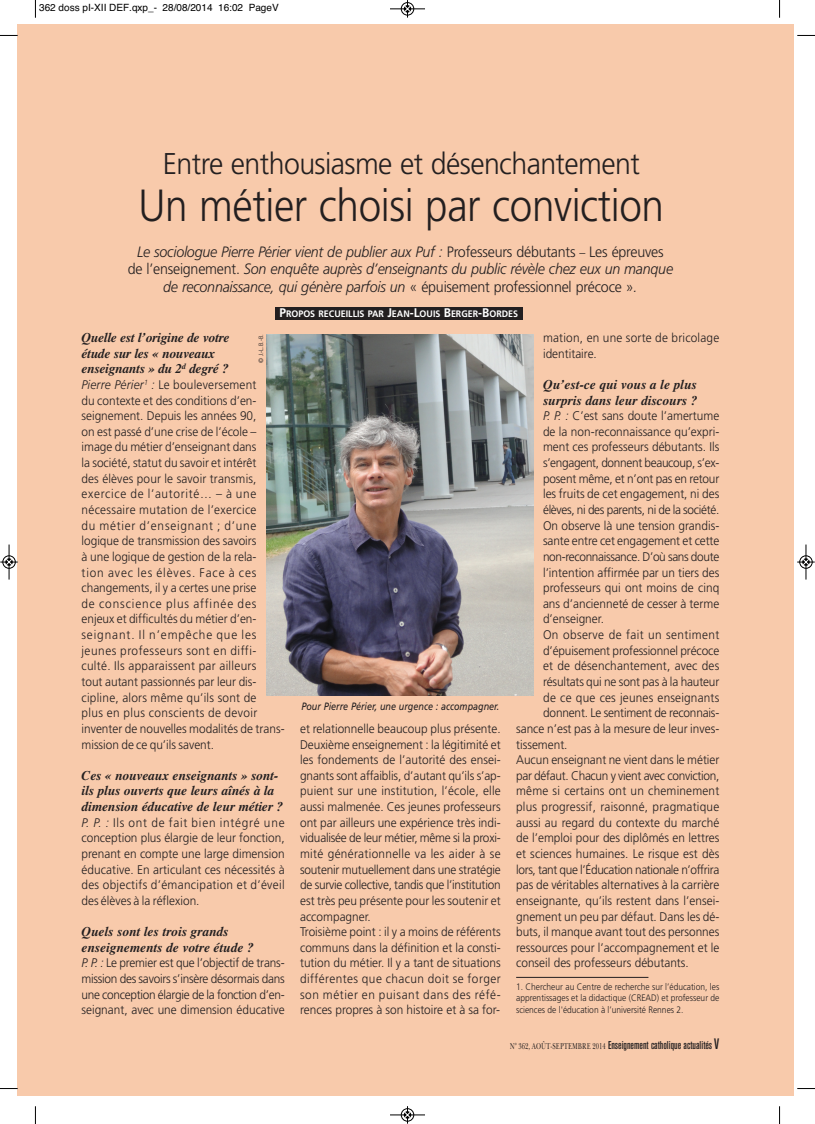
<style>
.page{position:relative;width:815px;height:1124px;background:#fff}
.page>*{position:absolute;margin:0;border:0;box-sizing:border-box;transform-origin:0 0}
.t1{font:300 45px "Frutiger";letter-spacing:-.01em;color:#231f20;scale:.9 1}
.t2{font:300 30px "Frutiger";letter-spacing:-.02em;color:#231f20;scale:.95 1}
.t3{font:italic 300 15px/17.5px "Frutiger";letter-spacing:-.015em;color:#231f20;text-align:center;scale:.95 1}
.t4{font:italic 700 13.38px/15.6px "Times";letter-spacing:-.005em;color:#231f20}
.t5{font:300 12.5px/15.6px "Frutiger";color:#231f20;scale:.95 1}
.t6{font:300 12.5px "Frutiger";letter-spacing:-.025em;color:#231f20;scale:.95 1}
.t7{font:300 12.5px "Frutiger";letter-spacing:-.03em;color:#231f20;scale:.95 1}
.t8{font:300 12.5px "Frutiger";letter-spacing:.02em;color:#231f20;scale:.95 1}
.t9{font:300 12.5px "Frutiger";letter-spacing:.03em;color:#231f20;scale:.95 1}
.t10{font:500 condensed 11.25px "Akzidenz Grotesk BE";color:#231f20}
.t11{font:italic 10.62px "Frutiger";color:#231f20;scale:.85 1}
.t12{font:10px "Helvetica";color:#000}
.t13{font:300 9.38px/11.2px "Frutiger";color:#231f20;text-align:justify;scale:.9 1}
.t14{font:700 9.38px "Frutiger";color:#fff;scale:.95 1}
.t15{font:300 6.25px "Frutiger";color:#231f20}
.s1{font-style:normal}
.s2{font-style:normal;font-size:12.5px}
.s3{font-size:12.5px}
.s4{font-style:italic}
.s5{font-family:"Baskerville BT";font-weight:400;font-stretch:normal;font-size:8.75px}
.s6{font-size:15px}
</style>
<div class="page">
<div style="left:18px;top:24px;width:776px;height:1071px;background:#f8caab"></div>
<div style="left:275px;top:308px;width:248px;height:12px;background:#231f20"></div>
<hr style="left:516px;top:977px;width:132px;height:1px;background:#231f20">
<img style="left:267px;top:335px;width:266px;height:360px">
<svg style="left:35px;top:0;width:1px;height:18px"></svg>
<svg style="left:0;top:35px;width:18px;height:1px"></svg>
<svg style="left:779px;top:0;width:1px;height:18px"></svg>
<svg style="left:797px;top:35px;width:18px;height:1px"></svg>
<svg style="left:35px;top:1106px;width:1px;height:17px"></svg>
<svg style="left:0;top:1087px;width:18px;height:2px"></svg>
<svg style="left:779px;top:1106px;width:1px;height:17px"></svg>
<svg style="left:797px;top:1088px;width:18px;height:1px"></svg>
<div style="left:401px;top:2px;width:13px;height:14px;border:1px solid #fff;border-radius:50%"></div>
<hr style="left:390px;top:9px;width:35px;height:1px;background:#000">
<div style="left:401px;top:2px;width:13px;height:13px;border:1px solid #000;border-radius:50%"></div>
<svg style="left:404px;top:0;width:7px;height:18px"></svg>
<hr style="left:390px;top:1114px;width:35px;height:1px;background:#000">
<div style="left:401px;top:1108px;width:13px;height:13px;border:1px solid #000;border-radius:50%"></div>
<svg style="left:404px;top:1106px;width:7px;height:17px"></svg>
<div style="left:2px;top:555px;width:14px;height:13px;border:1px solid #fff;border-radius:50%"></div>
<hr style="left:9px;top:544px;width:1px;height:35px;background:#000">
<div style="left:3px;top:555px;width:12px;height:13px;border:1px solid #000;border-radius:50%"></div>
<svg style="left:0;top:558px;width:18px;height:7px"></svg>
<div style="left:799px;top:555px;width:14px;height:13px;border:1px solid #fff;border-radius:50%"></div>
<hr style="left:806px;top:544px;width:1px;height:35px;background:#000">
<div style="left:800px;top:555px;width:12px;height:13px;border:1px solid #000;border-radius:50%"></div>
<svg style="left:797px;top:558px;width:18px;height:7px"></svg>
<p class="t12" style="left:39px;top:2px;width:241px">362 doss pI-XII DEF.qxp_- 28/08/2014 16:02 PageV</p>
<h2 class="t2" style="left:163px;top:151px;width:504px">Entre enthousiasme et désenchantement</h2>
<h1 class="t1" style="left:139px;top:187px;width:586px">Un métier choisi par conviction</h1>
<p class="t3" style="left:128px;top:244px;width:576px">Le sociologue Pierre Périer vient de publier aux Puf : <span class="s1">Professeurs débutants</span> <span class="s2">–</span> <span class="s1">Les épreuves<br>de l’enseignement.</span> Son enquête auprès d’enseignants du public révèle chez eux un manque de reconnaissance, qui génère parfois un <span class="s1">« épuisement professionnel précoce »</span>.</p>
<p class="t14" style="left:279px;top:310px;width:253px"><span class="s3">P</span>ROPOS RECUEILLIS PAR <span class="s3">J</span>EAN<span class="s3">-L</span>OUIS <span class="s3">B</span>ERGER<span class="s3">-B</span>ORDES</p>
<p class="t4" style="left:81px;top:329px;width:150px">Quelle est l’origine de votre étude sur les « nouveaux enseignants » du 2<sup>d</sup> degré ?</p>
<p class="t5" style="left:81px;top:377px;width:215px"><span class="s4">Pierre Périer</span><sup>1</sup> <span class="s4">:</span> Le bouleversement<br>du contexte et des conditions d’en&shy;seignement. Depuis les années 90,<br>on est passé d’une crise de l’école – image du métier d’enseignant dans<br>la société, statut du savoir et intérêt<br>des élèves pour le savoir transmis, exercice de l’autorité… – à une nécessaire mutation de l’exercice<br>du métier d’enseignant ; d’une logique de transmission des savoirs<br>à une logique de gestion de la rela-<br>tion avec les élèves. Face à ces changements, il y a certes une prise<br>de conscience plus affinée des enjeux et difficultés du métier d’en&shy;seignant. Il n’empêche que les jeunes professeurs sont en diffi&shy;culté. Ils apparaissent par ailleurs<br>tout autant passionnés par leur dis&shy;cipline, alors même qu’ils sont de<br>plus en plus conscients de devoir inventer de nouvelles modalités de trans&shy;mission de ce qu’ils savent.</p>
<p class="t4" style="left:81px;top:767px;width:203px">Ces « nouveaux enseignants » sont&shy;ils plus ouverts que leurs aînés à la dimension éducative de leur métier ?</p>
<p class="t5" style="left:81px;top:815px;width:215px;text-align:justify"><span class="s4">P. P. :</span> Ils ont de fait bien intégré une conception plus élargie de leur fonction, prenant en compte une large dimension éducative. En articulant ces nécessités à des objectifs d’émancipation et d’éveil des élèves à la réflexion.</p>
<p class="t4" style="left:81px;top:923px;width:174px">Quels sont les trois grands enseignements de votre étude ?</p>
<p class="t5" style="left:81px;top:956px;width:215px;text-align:justify"><span class="s4">P. P. :</span> Le premier est que l’objectif de trans&shy;mission des savoirs s’insère désormais dans une conception élargie de la fonction d’en&shy;seignant, avec une dimension éducative</p>
<p class="t15" style="left:258px;top:362px;width:30px;rotate:-90deg">© J.-L.B.-B.</p>
<p class="t11" style="left:301px;top:701px;width:235px">Pour Pierre Périer, une urgence : accompagner.</p>
<p class="t5" style="left:300px;top:721px;width:213px">et relationnelle beaucoup plus présente.<br>Deuxième enseignement : la légitimité et les fondements de l’autorité des ensei&shy;gnants sont affaiblis, d’autant qu’ils s’ap&shy;puient sur une institution, l’école, elle aussi malmenée. Ces jeunes professeurs ont par ailleurs une expérience très indi&shy;vidualisée de leur métier, même si la proxi&shy;mité générationnelle va les aider à se soutenir mutuellement dans une stratégie de survie collective, tandis que l’institution est très peu présente pour les soutenir et accompagner.<br>Troisième point : il y a moins de référents communs dans la définition et la consti&shy;tution du métier. Il y a tant de situations différentes que chacun doit se forger son métier en puisant dans des réfé&shy;rences propres à son histoire et à sa for-</p>
<p class="t5" style="left:543px;top:331px;width:187px">mation, en une sorte de bricolage identitaire.</p>
<p class="t4" style="left:543px;top:376px;width:156px">Qu’est-ce qui vous a le plus surpris dans leur discours ?</p>
<p class="t5" style="left:543px;top:409px;width:187px"><span class="s4">P. P. :</span> C’est sans doute l’amertume</p>
<p class="t5" style="left:543px;top:424px;width:187px">de la non-reconnaissance qu’expri-</p>
<p class="t5" style="left:543px;top:440px;width:187px">ment ces professeurs débutants. Ils</p>
<p class="t6" style="left:543px;top:457px;width:187px">s’engagent, donnent beaucoup, s’ex-</p>
<p class="t5" style="left:543px;top:471px;width:187px">posent même, et n’ont pas en retour</p>
<p class="t5" style="left:543px;top:487px;width:187px">les fruits de cet engagement, ni des</p>
<p class="t6" style="left:543px;top:504px;width:187px">élèves, ni des parents, ni de la société.</p>
<p class="t5" style="left:543px;top:518px;width:187px">On observe là une tension grandis-</p>
<p class="t5" style="left:543px;top:534px;width:187px">sante entre cet engagement et cette</p>
<p class="t7" style="left:543px;top:551px;width:187px">non-reconnaissance. D’où sans doute</p>
<p class="t5" style="left:543px;top:565px;width:187px">l’intention affirmée par un tiers des</p>
<p class="t5" style="left:543px;top:581px;width:187px">professeurs qui ont moins de cinq</p>
<p class="t5" style="left:543px;top:596px;width:187px">ans d’ancienneté de cesser à terme</p>
<p class="t5" style="left:543px;top:612px;width:66px">d’enseigner.</p>
<p class="t9" style="left:543px;top:629px;width:187px">On observe de fait un sentiment</p>
<p class="t5" style="left:543px;top:643px;width:187px">d’épuisement professionnel précoce</p>
<p class="t5" style="left:543px;top:659px;width:187px">et de désenchantement, avec des</p>
<p class="t5" style="left:543px;top:674px;width:187px">résultats qui ne sont pas à la hauteur</p>
<p class="t5" style="left:543px;top:690px;width:187px">de ce que ces jeunes enseignants</p>
<p class="t5" style="left:543px;top:706px;width:187px">donnent. Le sentiment de reconnais-</p>
<p class="t5" style="left:516px;top:721px;width:215px">sance n’est pas à la mesure de leur inves-</p>
<p class="t5" style="left:516px;top:737px;width:56px">tissement.</p>
<p class="t5" style="left:516px;top:752px;width:215px">Aucun enseignant ne vient dans le métier</p>
<p class="t6" style="left:516px;top:770px;width:215px">par défaut. Chacun y vient avec conviction,</p>
<p class="t5" style="left:516px;top:784px;width:215px">même si certains ont un cheminement</p>
<p class="t8" style="left:516px;top:801px;width:215px">plus progressif, raisonné, pragmatique</p>
<p class="t5" style="left:516px;top:815px;width:215px">aussi au regard du contexte du marché</p>
<p class="t5" style="left:516px;top:831px;width:215px">de l’emploi pour des diplômés en lettres</p>
<p class="t5" style="left:516px;top:846px;width:215px">et sciences humaines. Le risque est dès</p>
<p class="t7" style="left:516px;top:864px;width:215px">lors, tant que l’Éducation nationale n’offrira</p>
<p class="t5" style="left:516px;top:877px;width:215px">pas de véritables alternatives à la carrière</p>
<p class="t5" style="left:516px;top:893px;width:215px">enseignante, qu’ils restent dans l’ensei-</p>
<p class="t5" style="left:516px;top:909px;width:215px">gnement un peu par défaut. Dans les dé-</p>
<p class="t5" style="left:516px;top:924px;width:215px">buts, il manque avant tout des personnes</p>
<p class="t5" style="left:516px;top:940px;width:215px">ressources pour l’accompagnement et le</p>
<p class="t5" style="left:516px;top:956px;width:183px">conseil des professeurs débutants.</p>
<p class="t13" style="left:516px;top:981px;width:227px">1. Chercheur au Centre de recherche sur l’éducation, les apprentissages et la didactique (CREAD) et professeur de sciences de l'éducation à l’université Rennes 2.</p>
<p class="t10" style="left:510px;top:1040px;width:211px"><span class="s5">N° 362, AOÛT-SEPTEMBRE 2014</span> Enseignement catholique actualités <span class="s6">V</span></p>
</div>
